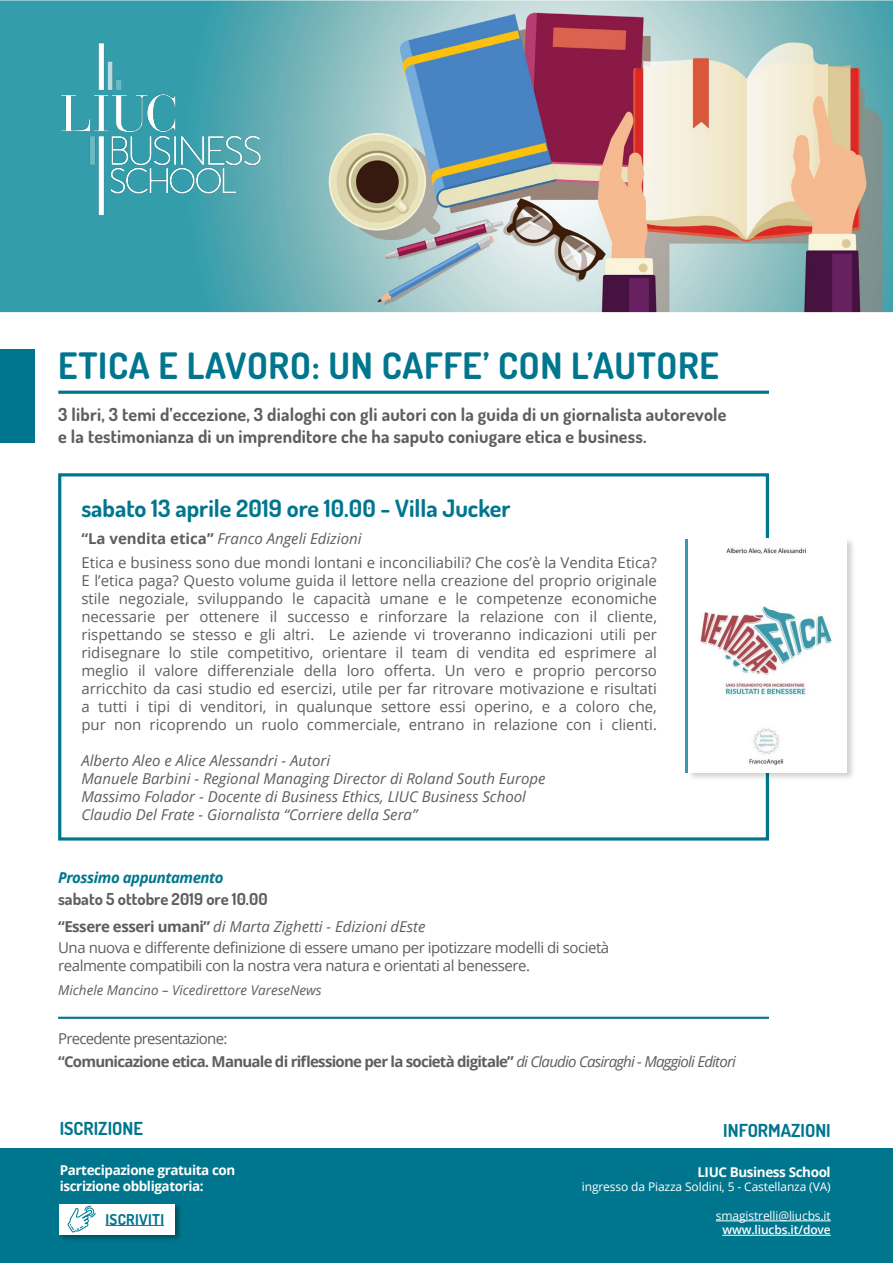
<style>
.page{position:relative;width:893px;height:1263px;background:#fff}
.page>*{position:absolute;margin:0;border:0;box-sizing:border-box;transform-origin:0 0}
.t1{font:700 36.45px "Dosis";letter-spacing:.02em;color:#00768e}
.t2{font:700 24px "Dosis";color:#00768e}
.t3{font:700 18px/21.6px "Dosis";letter-spacing:.01em;color:#5f5e5e}
.t4{font:700 18px "Dosis";color:#00768e}
.t5{font:700 16.5px "Dosis";color:#5f5e5e}
.t6{font:15px/18px "Open Sans";letter-spacing:-.03em;color:#5f5e5e;text-align:justify}
.t7{font:italic 15px/18px "Open Sans";color:#5f5e5e}
.t8{font:700 15px/22.5px "Open Sans";letter-spacing:-.05em;color:#5f5e5e}
.t9{font:15px/24px "Open Sans";color:#5f5e5e}
.t10{font:italic 700 15px "Open Sans";letter-spacing:-.03em;color:#00768e}
.t11{font:700 15px "Dosis";letter-spacing:.02em;color:#00768e}
.t12{font:700 13.5px/16.2px "Open Sans";letter-spacing:-.03em;color:#fff}
.t13{font:italic 13.5px "Open Sans";color:#5f5e5e}
.t14{font:12px "Open Sans";letter-spacing:-.01em;color:#fff}
.t15{font:600 12px/14.4px "Open Sans";letter-spacing:-.01em;color:#fff;text-align:right}
.s1{font-weight:700}
.s2{font-style:italic}
.s3{font-weight:400}
.s4{font-weight:400;font-style:italic}
</style>
<div class="page">
<div style="left:58px;top:473px;width:711px;height:367px;border:3px solid #00768e"></div>
<svg style="left:0;top:0;width:893px;height:313px;background:#91a9ac"></svg>
<div style="left:0;top:1148px;width:893px;height:115px;background:#00768e"></div>
<hr style="left:716px;top:1220px;width:115px;height:1px;background:#fff">
<hr style="left:722px;top:1235px;width:109px;height:1px;background:#fff">
<hr style="left:58px;top:391px;width:711px;height:3px;background:#00768e">
<div style="left:0;top:349px;width:35px;height:94px;background:#00768e"></div>
<div style="left:687px;top:537px;width:169px;height:244px;background:#000;opacity:.2"></div>
<img style="left:689px;top:539px;width:158px;height:234px">
<img style="left:58px;top:37px;width:206px;height:181px">
<div style="left:58px;top:1202px;width:125px;height:40px;background:#000;opacity:.35"></div>
<div style="left:60px;top:1204px;width:115px;height:30px;background:#fff"></div>
<svg style="left:67px;top:1205px;width:29px;height:27px"></svg>
<hr style="left:106px;top:1225px;width:58px;height:1px;background:#00768e">
<hr style="left:58px;top:1017px;width:711px;height:2px;background:#00768e">
<h1 class="t1" style="left:58px;top:342px;width:662px">ETICA E LAVORO: UN CAFFE’ CON L’AUTORE</h1>
<p class="t3" style="left:58px;top:403px;width:670px">3 libri, 3 temi d’eccezione, 3 dialoghi con gli autori con la guida di un giornalista autorevole e la testimonianza di un imprenditore che ha saputo coniugare etica e business.</p>
<h2 class="t2" style="left:81px;top:492px;width:431px">sabato 13 aprile 2019 ore 10.00 - Villa Jucker</h2>
<p class="t9" style="left:81px;top:526px;width:577px"><span class="s1">“La vendita etica”</span> <span class="s2">Franco Angeli Edizioni<br></span>Etica e business sono due mondi lontani e inconciliabili? Che cos’è la Vendita Etica?</p>
<p class="t6" style="left:81px;top:571px;width:577px">E l’etica paga? Questo volume guida il lettore nella creazione del proprio originale stile negoziale, sviluppando le capacità umane e le competenze economiche necessarie per ottenere il successo e rinforzare la relazione con il cliente, rispettando se stesso e gli altri. Le aziende vi troveranno indicazioni utili per ridisegnare lo stile competitivo, orientare il team di vendita ed esprimere al meglio il valore differenziale della loro offerta. Un vero e proprio percorso arricchito da casi studio ed esercizi, utile per far ritrovare motivazione e risultati a tutti i tipi di venditori, in qualunque settore essi operino, e a coloro che, pur non ricoprendo un ruolo commerciale, entrano in relazione con i clienti.</p>
<p class="t7" style="left:81px;top:751px;width:466px">Alberto Aleo e Alice Alessandri - Autori<br>Manuele Barbini - Regional Managing Director di Roland South Europe Massimo Folador - Docente di Business Ethics, LIUC Business School Claudio Del Frate - Giornalista “Corriere della Sera”</p>
<p class="t10" style="left:58px;top:866px;width:167px">Prossimo appuntamento</p>
<p class="t5" style="left:58px;top:888px;width:211px">sabato 5 ottobre 2019 ore 10.00</p>
<p class="t6" style="left:58px;top:915px;width:553px;line-height:21px"><span class="s1">“Essere esseri umani”</span> <span class="s2">di Marta Zighetti - Edizioni dEste<br></span>Una nuova e differente definizione di essere umano per ipotizzare modelli di società</p>
<p class="t6" style="left:58px;top:956px;width:473px">realmente compatibili con la nostra vera natura e orientati al benessere.</p>
<p class="t13" style="left:58px;top:980px;width:265px">Michele Mancino – Vicedirettore VareseNews</p>
<p class="t8" style="left:58px;top:1027px;width:679px"><span class="s3">Precedente presentazione:<br></span>“Comunicazione etica. Manuale di riflessione per la società digitale” <span class="s4">di Claudio Casiraghi - Maggioli Editori</span></p>
<p class="t4" style="left:60px;top:1117px;width:85px">ISCRIZIONE</p>
<p class="t12" style="left:60px;top:1161px;width:177px">Partecipazione gratuita con iscrizione obbligatoria:</p>
<p class="t11" style="left:106px;top:1209px;width:60px">ISCRIVITI</p>
<p class="t4" style="left:723px;top:1119px;width:109px">INFORMAZIONI</p>
<p class="t12" style="left:697px;top:1163px;width:135px">LIUC Business School</p>
<p class="t14" style="left:582px;top:1178px;width:250px">ingresso da Piazza Soldini, 5 - Castellanza (VA)</p>
<p class="t14" style="left:716px;top:1207px;width:116px">smagistrelli@liucbs.it</p>
<p class="t15" style="left:722px;top:1222px;width:110px">www.liucbs.it/dove</p>
<p class="t12" style="left:711px;top:1160px;width:135px">LIUC Business School</p>
<p class="t14" style="left:595px;top:1176px;width:250px">ingresso da Piazza Soldini, 5 - Castellanza (VA)</p>
<p class="t15" style="left:736px;top:1205px;width:110px">aacanfora@liuc.it www.liucbs.it/dove</p>
</div>
